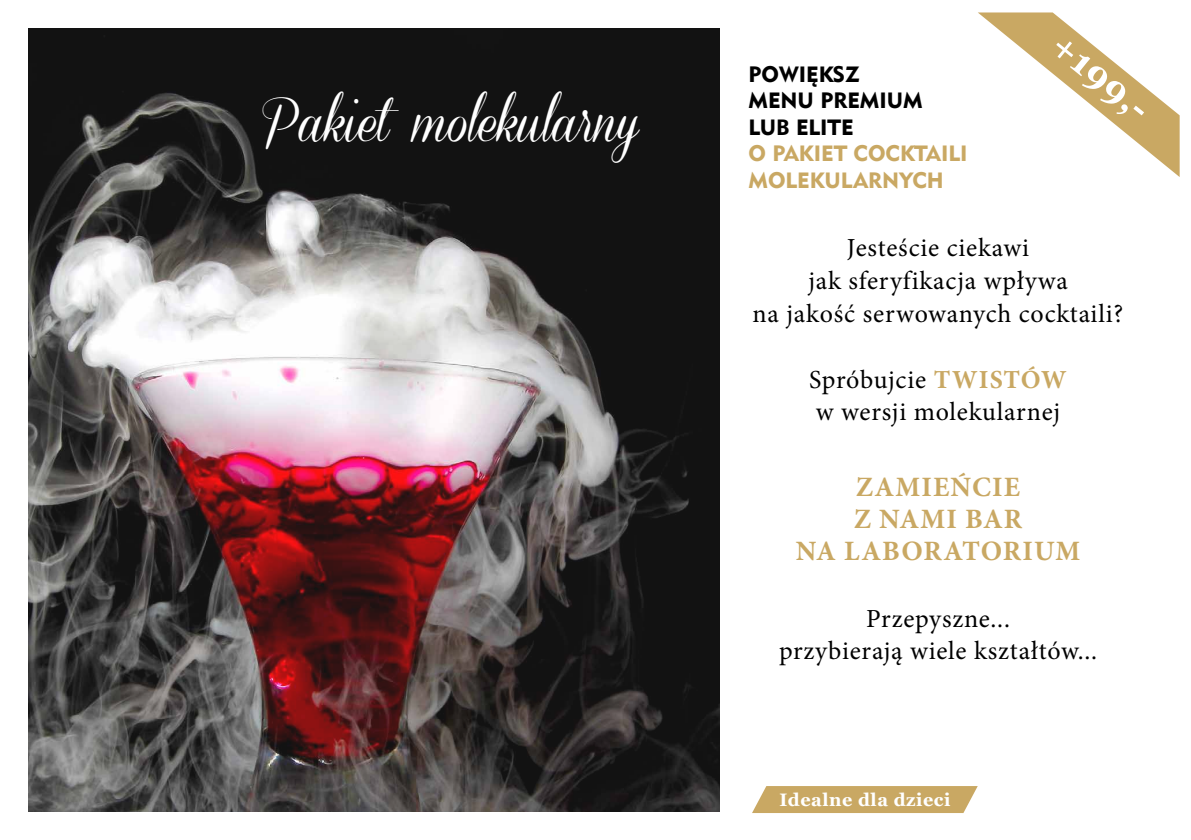
<style>
.page{position:relative;width:1191px;height:840px;background:#fff}
.page>*{position:absolute;margin:0;border:0;box-sizing:border-box;transform-origin:0 0}
.t1{font:48px "Coneria Script Demo";color:#fff}
.t2{font:700 36px "Georgia";color:#fff}
.t3{font:700 28px/31.6px "Minion Pro";letter-spacing:.04em;color:#c9a863;text-align:center}
.t4{font:26px/32.8px "Minion Pro";letter-spacing:.03em;color:#000;text-align:center}
.t5{font:22px/26.4px "Geometric 415 Blk EU";color:#c9a863}
.t6{font:22px/26.4px "Geometric 415 Blk EU";color:#000}
.t7{font:700 18px "Georgia";letter-spacing:.03em;color:#fff}
.s1{font-weight:700;color:#c9a863}
</style>
<div class="page">
<img style="left:28px;top:28px;width:691px;height:783px">
<svg style="left:978px;top:12px;width:201px;height:165px"></svg>
<div style="left:752px;top:786px;width:225px;height:26px;background:#c9a863"></div>
<h1 class="t1" style="left:261px;top:96px;width:380px">Pakiet molekularny</h1>
<p class="t6" style="left:748px;top:61px;width:175px">POWIĘKSZ<br>MENU PREMIUM<br>LUB ELITE</p>
<p class="t5" style="left:748px;top:140px;width:220px">O PAKIET COCKTAILI<br>MOLEKULARNYCH</p>
<h2 class="t2" style="left:1071px;top:22px;width:117px;rotate:39deg">+199,-</h2>
<p class="t4" style="left:752px;top:231px;width:372px">Jesteście ciekawi<br>jak sferyfikacja wpływa<br>na jakość serwowanych cocktaili?</p>
<p class="t4" style="left:809px;top:363px;width:259px;text-align:left">Spróbujcie <span class="s1">TWISTÓW </span>w wersji molekularnej</p>
<p class="t3" style="left:795px;top:471px;width:286px">ZAMIEŃCIE<br>Z NAMI BAR<br>NA LABORATORIUM</p>
<p class="t4" style="left:779px;top:601px;width:319px">Przepyszne...<br>przybierają wiele kształtów...</p>
<p class="t7" style="left:779px;top:787px;width:173px">Idealne dla dzieci</p>
</div>
